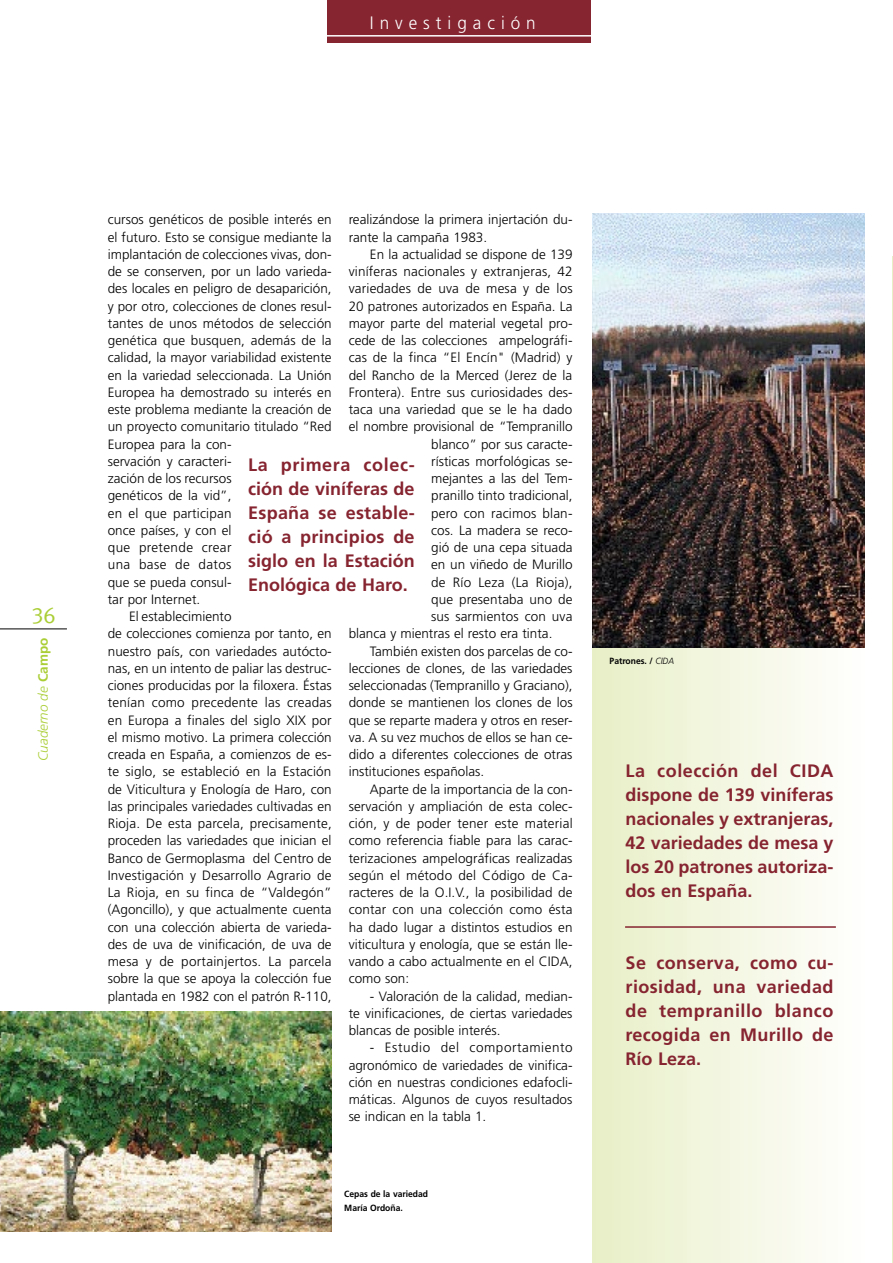
<style>
.page{position:relative;width:893px;height:1263px;background:#fff}
.page>*{position:absolute;margin:0;border:0;box-sizing:border-box;transform-origin:0 0}
.t1{font:22.5px "Meta Caps";color:#aace36}
.t2{font:700 18px/24px "Frutiger";color:#862430;text-align:justify}
.t3{font:300 18px "Frutiger";letter-spacing:.35em;color:#fff;scale:.95 1}
.t4{font:300 13.5px/17.2px "Frutiger";color:#000;text-align:justify}
.t5{font:300 13.5px "Frutiger";letter-spacing:.02em;color:#000}
.t6{font:300 13.5px "Frutiger";letter-spacing:.03em;color:#000}
.t7{font:italic 300 13.5px "Frutiger";color:#aace36}
.t8{font:700 9px/13.5px "Frutiger";color:#000;scale:.95 1}
.s1{font-weight:700;font-style:normal}
.s2{font-weight:300;font-style:italic}
</style>
<div class="page">
<hr style="left:892px;top:256px;width:1px;height:1007px;background:#e8efc6">
<div style="left:593px;top:641px;width:272px;height:622px;background:linear-gradient(to right,#e8efc7,#fffefe)"></div>
<hr style="left:0;top:628px;width:67px;height:1px;background:#000">
<div style="left:327px;top:0;width:263px;height:43px;background:#862430"></div>
<hr style="left:317px;top:35px;width:283px;height:2px;background:#fff">
<img style="left:592px;top:213px;width:272px;height:435px">
<hr style="left:625px;top:926px;width:211px;height:2px;background:#862430">
<img style="left:0;top:1011px;width:332px;height:221px">
<h2 class="t3" style="left:370px;top:13px;width:176px">Investigación</h2>
<h1 class="t1" style="left:32px;top:602px;width:26px">36</h1>
<p class="t7" style="left:35px;top:761px;width:125px;rotate:-90deg">Cuaderno de <span class="s1">Campo</span></p>
<p class="t4" style="left:108px;top:211px;width:225px">cursos genéticos de posible interés en</p>
<p class="t4" style="left:108px;top:228px;width:225px">el futuro. Esto se consigue mediante la</p>
<p class="t4" style="left:108px;top:245px;width:225px">implantación de colecciones vivas, don-</p>
<p class="t4" style="left:108px;top:263px;width:225px">de se conserven, por un lado varieda-</p>
<p class="t4" style="left:108px;top:280px;width:225px">des locales en peligro de desaparición,</p>
<p class="t4" style="left:108px;top:297px;width:225px">y por otro, colecciones de clones resul-</p>
<p class="t4" style="left:108px;top:314px;width:225px">tantes de unos métodos de selección</p>
<p class="t4" style="left:108px;top:332px;width:225px">genética que busquen, además de la</p>
<p class="t4" style="left:108px;top:349px;width:225px">calidad, la mayor variabilidad existente</p>
<p class="t4" style="left:108px;top:366px;width:225px">en la variedad seleccionada. La Unión</p>
<p class="t4" style="left:108px;top:383px;width:225px">Europea ha demostrado su interés en</p>
<p class="t4" style="left:108px;top:401px;width:225px">este problema mediante la creación de</p>
<p class="t4" style="left:108px;top:418px;width:225px">un proyecto comunitario titulado “Red</p>
<p class="t4" style="left:108px;top:435px;width:125px">Europea para la con-</p>
<p class="t4" style="left:108px;top:452px;width:125px">servación y caracteri-</p>
<p class="t4" style="left:108px;top:470px;width:125px">zación de los recursos</p>
<p class="t4" style="left:108px;top:487px;width:125px">genéticos de la vid”,</p>
<p class="t4" style="left:108px;top:504px;width:125px">en el que participan</p>
<p class="t4" style="left:108px;top:521px;width:125px">once países, y con el</p>
<p class="t6" style="left:108px;top:540px;width:125px">que pretende crear</p>
<p class="t6" style="left:108px;top:557px;width:125px">una base de datos</p>
<p class="t4" style="left:108px;top:573px;width:125px">que se pueda consul-</p>
<p class="t4" style="left:108px;top:590px;width:94px">tar por Internet.</p>
<p class="t4" style="left:129px;top:608px;width:104px">El establecimiento</p>
<p class="t4" style="left:108px;top:625px;width:225px">de colecciones comienza por tanto, en</p>
<p class="t4" style="left:108px;top:642px;width:225px">nuestro país, con variedades autócto-</p>
<p class="t4" style="left:108px;top:659px;width:225px">nas, en un intento de paliar las destruc-</p>
<p class="t4" style="left:108px;top:677px;width:225px">ciones producidas por la filoxera. Éstas</p>
<p class="t4" style="left:108px;top:694px;width:225px">tenían como precedente las creadas</p>
<p class="t4" style="left:108px;top:711px;width:225px">en Europa a finales del siglo XIX por</p>
<p class="t4" style="left:108px;top:728px;width:225px">el mismo motivo. La primera colección</p>
<p class="t4" style="left:108px;top:746px;width:225px">creada en España, a comienzos de es-</p>
<p class="t4" style="left:108px;top:763px;width:225px">te siglo, se estableció en la Estación</p>
<p class="t4" style="left:108px;top:780px;width:225px">de Viticultura y Enología de Haro, con</p>
<p class="t4" style="left:108px;top:797px;width:225px">las principales variedades cultivadas en</p>
<p class="t4" style="left:108px;top:815px;width:225px">Rioja. De esta parcela, precisamente,</p>
<p class="t4" style="left:108px;top:832px;width:225px">proceden las variedades que inician el</p>
<p class="t4" style="left:108px;top:849px;width:225px">Banco de Germoplasma del Centro de</p>
<p class="t4" style="left:108px;top:866px;width:225px">Investigación y Desarrollo Agrario de</p>
<p class="t4" style="left:108px;top:884px;width:225px">La Rioja, en su finca de “Valdegón”</p>
<p class="t4" style="left:108px;top:901px;width:225px">(Agoncillo), y que actualmente cuenta</p>
<p class="t4" style="left:108px;top:918px;width:225px">con una colección abierta de varieda-</p>
<p class="t4" style="left:108px;top:935px;width:225px">des de uva de vinificación, de uva de</p>
<p class="t5" style="left:108px;top:954px;width:225px">mesa y de portainjertos. La parcela</p>
<p class="t4" style="left:108px;top:970px;width:225px">sobre la que se apoya la colección fue</p>
<p class="t4" style="left:108px;top:987px;width:225px">plantada en 1982 con el patrón R-110,</p>
<p class="t4" style="left:349px;top:211px;width:225px">realizándose la primera injertación du&shy;rante la campaña 1983.</p>
<p class="t4" style="left:370px;top:245px;width:204px">En la actualidad se dispone de 139</p>
<p class="t4" style="left:349px;top:263px;width:226px">viníferas nacionales y extranjeras, 42</p>
<p class="t4" style="left:349px;top:280px;width:225px">variedades de uva de mesa y de los</p>
<p class="t4" style="left:349px;top:297px;width:225px">20 patrones autorizados en España. La</p>
<p class="t4" style="left:349px;top:314px;width:225px">mayor parte del material vegetal pro-</p>
<p class="t4" style="left:349px;top:332px;width:225px">cede de las colecciones ampelográfi-</p>
<p class="t4" style="left:349px;top:349px;width:225px">cas de la finca “El Encín" (Madrid) y</p>
<p class="t4" style="left:349px;top:366px;width:225px">del Rancho de la Merced (Jerez de la</p>
<p class="t4" style="left:349px;top:383px;width:225px">Frontera). Entre sus curiosidades des-</p>
<p class="t4" style="left:349px;top:401px;width:225px">taca una variedad que se le ha dado</p>
<p class="t4" style="left:349px;top:418px;width:225px">el nombre provisional de “Tempranillo</p>
<p class="t4" style="left:431px;top:435px;width:143px">blanco” por sus caracte-</p>
<p class="t4" style="left:431px;top:452px;width:143px">rísticas morfológicas se-</p>
<p class="t4" style="left:431px;top:470px;width:143px">mejantes a las del Tem-</p>
<p class="t4" style="left:431px;top:487px;width:143px">pranillo tinto tradicional,</p>
<p class="t4" style="left:431px;top:504px;width:143px">pero con racimos blan-</p>
<p class="t4" style="left:431px;top:521px;width:143px">cos. La madera se reco-</p>
<p class="t4" style="left:431px;top:539px;width:143px">gió de una cepa situada</p>
<p class="t4" style="left:431px;top:556px;width:143px">en un viñedo de Murillo</p>
<p class="t5" style="left:431px;top:574px;width:143px">de Río Leza (La Rioja),</p>
<p class="t4" style="left:431px;top:590px;width:143px">que presentaba uno de</p>
<p class="t4" style="left:431px;top:608px;width:143px">sus sarmientos con uva</p>
<p class="t4" style="left:349px;top:625px;width:205px">blanca y mientras el resto era tinta.</p>
<p class="t4" style="left:370px;top:642px;width:204px">También existen dos parcelas de co-</p>
<p class="t4" style="left:349px;top:659px;width:225px">lecciones de clones, de las variedades</p>
<p class="t4" style="left:349px;top:677px;width:225px">seleccionadas (Tempranillo y Graciano),</p>
<p class="t4" style="left:349px;top:694px;width:225px">donde se mantienen los clones de los</p>
<p class="t4" style="left:349px;top:711px;width:225px">que se reparte madera y otros en reser-</p>
<p class="t4" style="left:349px;top:728px;width:225px">va. A su vez muchos de ellos se han ce-</p>
<p class="t4" style="left:349px;top:746px;width:225px">dido a diferentes colecciones de otras</p>
<p class="t4" style="left:349px;top:763px;width:137px">instituciones españolas.</p>
<p class="t4" style="left:370px;top:780px;width:204px">Aparte de la importancia de la con-</p>
<p class="t4" style="left:349px;top:797px;width:225px">servación y ampliación de esta colec-</p>
<p class="t4" style="left:349px;top:815px;width:225px">ción, y de poder tener este material</p>
<p class="t4" style="left:349px;top:832px;width:225px">como referencia fiable para las carac-</p>
<p class="t4" style="left:349px;top:849px;width:225px">terizaciones ampelográficas realizadas</p>
<p class="t4" style="left:349px;top:866px;width:225px">según el método del Código de Ca-</p>
<p class="t4" style="left:349px;top:884px;width:225px">racteres de la O.I.V., la posibilidad de</p>
<p class="t4" style="left:349px;top:901px;width:225px">contar con una colección como ésta</p>
<p class="t4" style="left:349px;top:918px;width:225px">ha dado lugar a distintos estudios en</p>
<p class="t4" style="left:349px;top:935px;width:225px">viticultura y enología, que se están lle-</p>
<p class="t4" style="left:349px;top:953px;width:225px">vando a cabo actualmente en el CIDA,</p>
<p class="t4" style="left:349px;top:970px;width:62px">como son:</p>
<p class="t4" style="left:349px;top:987px;width:225px;text-indent:21px">- Valoración de la calidad, median&shy;te vinificaciones, de ciertas variedades blancas de posible interés.</p>
<p class="t4" style="left:349px;top:1039px;width:225px;text-indent:21px">- Estudio del comportamiento agronómico de variedades de vinifica&shy;ción en nuestras condiciones edafocli&shy;máticas. Algunos de cuyos resultados se indican en la tabla 1.</p>
<h2 class="t2" style="left:248px;top:453px;width:168px">La primera colec&shy;ción de viníferas de España se estable&shy;ció a principios de siglo en la Estación Enológica de Haro.</h2>
<p class="t8" style="left:344px;top:1187px;width:90px">Cepas de la variedad<br>María Ordoña.</p>
<p class="t8" style="left:610px;top:654px;width:69px">Patrones. / <span class="s2">CIDA</span></p>
<h2 class="t2" style="left:626px;top:759px;width:210px">La colección del CIDA dispone de 139 viníferas nacionales y extranjeras, 42 variedades de mesa y los 20 patrones autoriza&shy;dos en España.</h2>
<h2 class="t2" style="left:626px;top:951px;width:209px">Se conserva, como cu&shy;riosidad, una variedad de tempranillo blanco recogida en Murillo de Río Leza.</h2>
</div>
